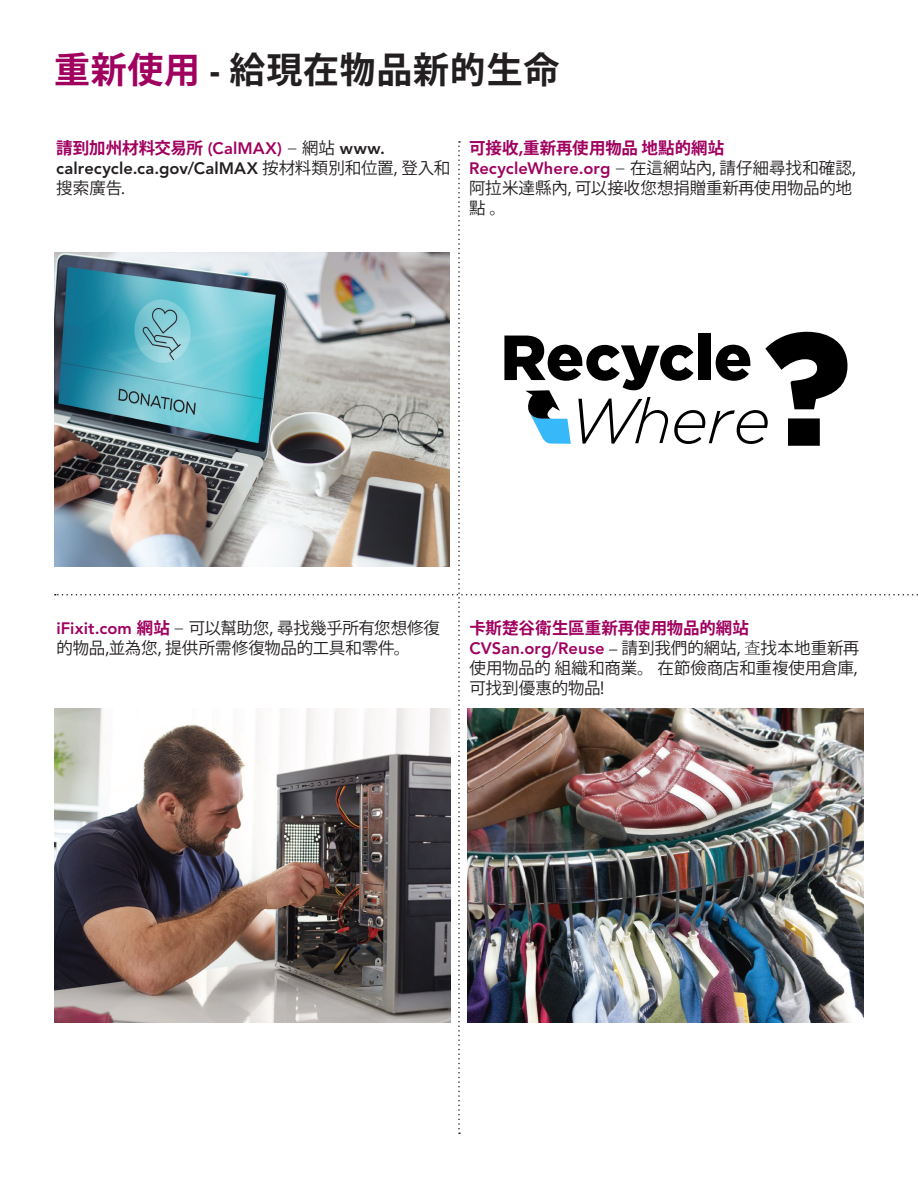
<style>
.page{position:relative;width:918px;height:1188px;background:#fff}
.page>*{position:absolute;margin:0;border:0;box-sizing:border-box;transform-origin:0 0}
.Heading{font:700 36px "Koz Go Pr 6 N";letter-spacing:.02em;color:#231f20}
.Body_Text_Black{font:16.5px/19.8px "Koz Go Pr 6 N";letter-spacing:-.01em;color:#231f20}
.Body_Text_Black-2{font:800 16.5px/19.8px "Avenir LT Std";letter-spacing:.01em;color:#231f20}
.s1{color:#a0015f}
.s2{font-family:"Neutra Text"}
.s3{font-family:"Koz Go Pr 6 N";font-weight:700;color:#a0015f}
.s4{font-weight:300}
.s5{font-family:"Koz Go Pr 6 N";font-weight:400}
.s6{font-weight:700;color:#a0015f}
.s7{font-family:"Avenir LT Std";font-weight:800;color:#a0015f}
.s8{font-family:"Avenir LT Std";font-weight:300}
.s9{font-family:"Adobe Ming Std";font-weight:300}
</style>
<div class="page">
<img style="left:55px;top:141px;width:863px;height:993px">
<p class="Heading" style="left:54px;top:49px;width:507px"><span class="s1">重新使用</span> <span class="s2">-</span> 給現在物品新的生命</p>
<p class="Body_Text_Black-2" style="left:56px;top:139px;width:396px"><span class="s3">請到加州材料交易所</span> <span class="s1">(CalMAX)</span> <span class="s4">−</span> <span class="s5">網站</span> www. calrecycle.ca.gov/CalMAX <span class="s5">按材料類別和位置, 登入和搜索廣告.</span></p>
<p class="Body_Text_Black" style="left:469px;top:139px;width:388px"><span class="s6">可接收,重新再使用物品 地點的網站<br></span><span class="s7">RecycleWhere.org</span> <span class="s8">−</span> 在這網站內, 請仔細尋找和確認,阿拉米達縣內, 可以接收您想捐贈重新再使用物品的地點 。</p>
<p class="Body_Text_Black" style="left:56px;top:619px;width:385px"><span class="s7">iFixit.com</span> <span class="s6">網站</span> <span class="s8">−</span> 可以幫助您, 尋找幾乎所有您想修復的物品,並為您, 提供所需修復物品的工具和零件。</p>
<p class="Body_Text_Black" style="left:469px;top:619px;width:392px"><span class="s6">卡斯楚谷衛生區重新再使用物品的網站<br></span><span class="s7">CVSan.org/Reuse</span> <span class="s8">–</span> 請到我們的網站, <span class="s9">查</span>找本地重新再使用物品的 組織和商業。 在節儉商店和重複使用倉庫,可找到優惠的物品!</p>
</div>
